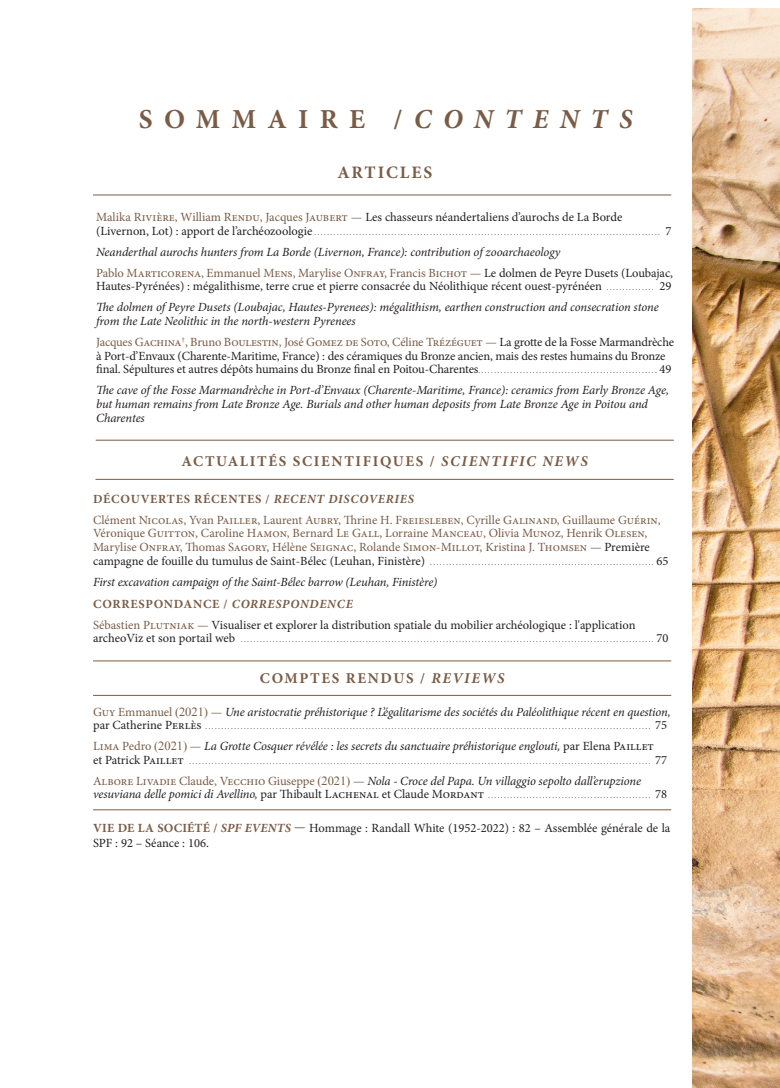
<style>
.page{position:relative;width:780px;height:1088px;background:#fff}
.page>*{position:absolute;margin:0;border:0;box-sizing:border-box;transform-origin:0 0}
.t1{font:700 27.5px "Minion Pro";letter-spacing:.41em;color:#7a5c46}
.t2{font:700 17.5px "Minion Pro";letter-spacing:.11em;color:#7a5c46}
.t3{font:700 15px "Minion Pro";letter-spacing:.11em;color:#7a5c46}
._4_eme_de_couverture{font:12.5px/13.8px "Minion Pro";letter-spacing:-.01em;color:#231f20}
._4_eme_de_couverture-2{font:italic 12.5px/13.8px "Minion Pro";letter-spacing:-.01em;color:#231f20}
._4_eme_de_couverture-3{font:12.5px/13.8px "Minion Pro";color:#7a5c46}
._4_eme_de_couverture-4{font:700 12.5px "Minion Pro";letter-spacing:.06em;color:#7a5c46}
._4_eme_de_couverture-5{font:7.5px "Minion Pro";color:#231f20}
.s1{font-style:italic}
.s2{color:#7a5c46}
.s3{font-size:12.5px}
.s4{font-size:7.5px}
.s5{color:#231f20}
.s6{font-style:normal;color:#7a5c46}
.s7{font-family:"Times New Roman";font-style:normal;color:#7a5c46}
.s8{font-style:normal}
.s9{font-style:italic;font-size:12.5px}
.s10{font-weight:700;color:#7a5c46}
.s11{font-weight:700;font-style:italic;color:#7a5c46}
</style>
<div class="page">
<img style="left:692px;top:8px;width:87px;height:1080px">
<hr style="left:93px;top:695px;width:578px;height:1px;background:#7a5c46">
<hr style="left:93px;top:195px;width:578px;height:1px;background:#7a5c46">
<hr style="left:95px;top:479px;width:578px;height:1px;background:#7a5c46">
<hr style="left:93px;top:660px;width:578px;height:1px;background:#7a5c46">
<hr style="left:96px;top:440px;width:578px;height:1px;background:#7a5c46">
<hr style="left:93px;top:809px;width:578px;height:1px;background:#7a5c46">
<p class="t1" style="left:139px;top:100px;width:495px">SOMMAIRE /<span class="s1">CONTENTS</span></p>
<p class="t2" style="left:337px;top:160px;width:96px">ARTICLES</p>
<p class="_4_eme_de_couverture" style="left:96px;top:210px;width:527px"><span class="s2">Malika Rivière, William Rendu, Jacques Jaubert —</span> Les chasseurs néandertaliens d’aurochs de La Borde</p>
<p class="_4_eme_de_couverture-5" style="left:96px;top:228px;width:577px"><span class="s3">(Livernon, Lot) : apport de l’archéozoologie</span>............................................................................................................ <span class="s3">7</span></p>
<p class="_4_eme_de_couverture-2" style="left:96px;top:245px;width:466px">Neanderthal aurochs hunters from La Borde (Livernon, France): contribution of zooarchaeology</p>
<p class="_4_eme_de_couverture" style="left:96px;top:266px;width:578px"><span class="s2">Pablo Marticorena, Emmanuel Mens, Marylise Onfray, Francis Bichot —</span> Le dolmen de Peyre Dusets (Loubajac,<br>Hautes-Pyrénées) : mégalithisme, terre crue et pierre consacrée du Néolithique récent ouest-pyrénéen <span class="s4">. . . . . . . . . . . . . . .</span> 29</p>
<p class="_4_eme_de_couverture-2" style="left:96px;top:300px;width:564px">The dolmen of Peyre Dusets (Loubajac, Hautes-Pyrenees): mégalithism, earthen construction and consecration stone from the Late Neolithic in the north-western Pyrenees</p>
<p class="_4_eme_de_couverture" style="left:96px;top:335px;width:579px"><span class="s2">Jacques Gachina</span><sup>†</sup><span class="s2">, Bruno Boulestin, José Gomez de Soto, Céline Trézéguet —</span> La grotte de la Fosse Marmandrèche à Port-d’Envaux (Charente-Maritime, France) : des céramiques du Bronze ancien, mais des restes humains du Bronze final. Sépultures et autres dépôts humains du Bronze final en Poitou-Charentes<span class="s4">. . . . . . . . . . . . . . . . . . . . . . . . . . . . . . . . . . . . . . . . . . . . . . . . . . . . . . . .</span> 49</p>
<p class="_4_eme_de_couverture-2" style="left:96px;top:383px;width:574px">The cave of the Fosse Marmandrèche in Port-d’Envaux (Charente-Maritime, France): ceramics from Early Bronze Age, but human remains from Late Bronze Age. Burials and other human deposits from Late Bronze Age in Poitou and<br>Charentes</p>
<p class="t3" style="left:181px;top:451px;width:408px">ACTUALITÉS SCIENTIFIQUES / <span class="s1">SCIENTIFIC NEWS</span></p>
<p class="_4_eme_de_couverture-4" style="left:93px;top:490px;width:322px">DÉCOUVERTES RÉCENTES / <span class="s1">RECENT DISCOVERIES</span></p>
<p class="_4_eme_de_couverture-3" style="left:93px;top:513px;width:569px">Clément Nicolas, Yvan Pailler, Laurent Aubry, Thrine H. Freiesleben, Cyrille Galinand, Guillaume Guérin,<br>Véronique Guitton, Caroline Hamon, Bernard Le Gall, Lorraine Manceau, Olivia Munoz, Henrik Olesen,<br>Marylise Onfray, Thomas Sagory, Hélène Seignac, Rolande Simon-Millot, Kristina J. Thomsen — <span class="s5">Première</span></p>
<p class="_4_eme_de_couverture-5" style="left:93px;top:557px;width:577px"><span class="s3">campagne de fouille du tumulus de Saint-Bélec (Leuhan, Finistère)</span> ...................................................................... <span class="s3">65</span></p>
<p class="_4_eme_de_couverture-2" style="left:93px;top:575px;width:346px">First excavation campaign of the Saint-Bélec barrow (Leuhan, Finistère)</p>
<p class="_4_eme_de_couverture-4" style="left:93px;top:595px;width:261px">CORRESPONDANCE / <span class="s1">CORRESPONDENCE</span></p>
<p class="_4_eme_de_couverture" style="left:93px;top:618px;width:544px"><span class="s2">Sébastien Plutniak —</span> Visualiser et explorer la distribution spatiale du mobilier archéologique : l'application</p>
<p class="_4_eme_de_couverture-5" style="left:93px;top:635px;width:577px"><span class="s3">archeoViz et son portail web</span> ................................................................................................................................. <span class="s3">70</span></p>
<p class="t3" style="left:260px;top:668px;width:246px">COMPTES RENDUS / <span class="s1">REVIEWS</span></p>
<p class="_4_eme_de_couverture-2" style="left:93px;top:705px;width:579px"><span class="s6">Guy Emmanuel</span> <span class="s7">(2021)</span> <span class="s6">—</span> Une aristocratie préhistorique ? L’égalitarisme des sociétés du Paléolithique récent en question,</p>
<p class="_4_eme_de_couverture-5" style="left:93px;top:722px;width:575px"><span class="s3">par Catherine Perlès</span> ........................................................................................................................................... <span class="s3">75</span></p>
<p class="_4_eme_de_couverture-2" style="left:93px;top:739px;width:562px"><span class="s6">Lima Pedro</span> <span class="s7">(2021)</span> <span class="s6">—</span> La Grotte Cosquer révélée : les secrets du sanctuaire préhistorique englouti, <span class="s8">par Elena Paillet</span></p>
<p class="_4_eme_de_couverture-5" style="left:93px;top:756px;width:575px"><span class="s3">et Patrick Paillet</span> ................................................................................................................................................ <span class="s3">77</span></p>
<p class="_4_eme_de_couverture-2" style="left:93px;top:774px;width:549px"><span class="s6">Albore Livadie Claude, Vecchio Giuseppe</span> <span class="s7">(2021)</span> <span class="s6">—</span> Nola - Croce del Papa. Un villaggio sepolto dall’erupzione</p>
<p class="_4_eme_de_couverture-5" style="left:93px;top:791px;width:575px"><span class="s9">vesuviana delle pomici di Avellino,</span> <span class="s3">par Thibault Lachenal et Claude Mordant</span> . . . . . . . . . . . . . . . . . . . . . . . . . . . . . . . . . . . . . . . . . . . . . . . . . . . <span class="s3">78</span></p>
<p class="_4_eme_de_couverture" style="left:93px;top:820px;width:578px;line-height:15px"><span class="s10">VIE DE LA SOCIÉTÉ /</span> <span class="s11">SPF EVENTS</span> <span class="s10">—</span> Hommage : Randall White (1952-2022) : 82 – Assemblée générale de la<br>SPF : 92 – Séance : 106.</p>
</div>
